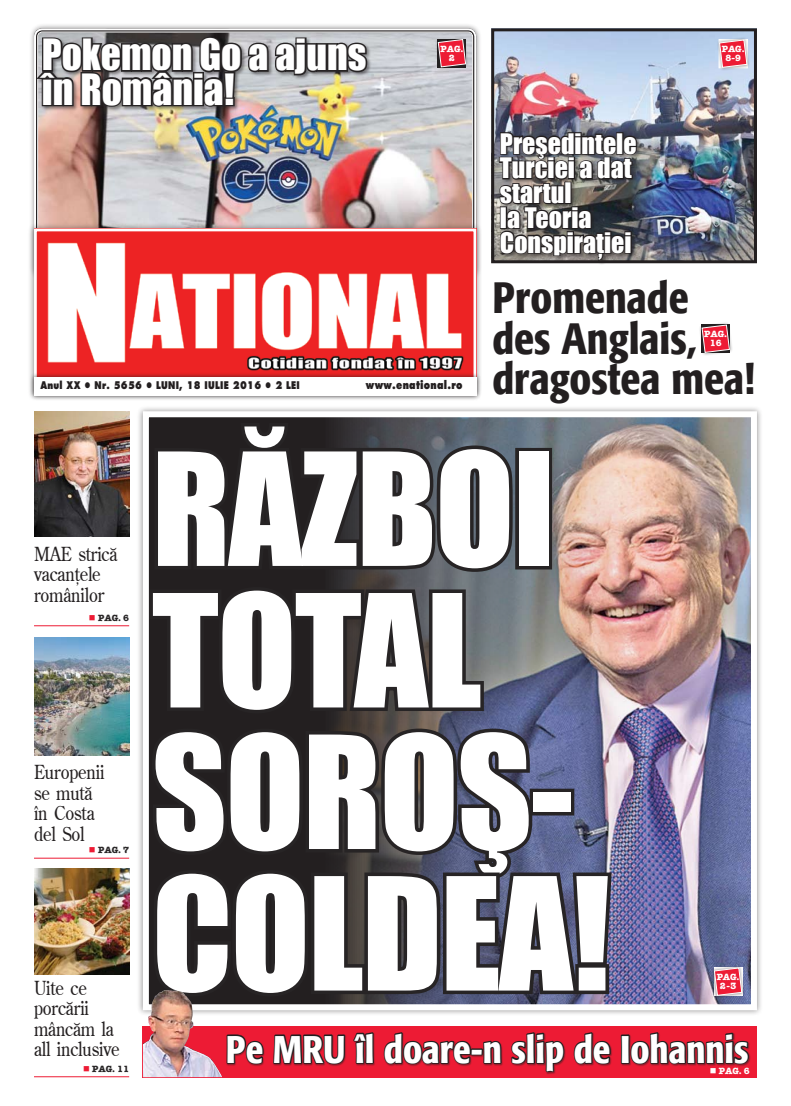
<style>
.page{position:relative;width:791px;height:1106px;background:#fff}
.page>*{position:absolute;margin:0;border:0;box-sizing:border-box;transform-origin:0 0}
.t1{font:144.7px/141.5px "Impact";letter-spacing:-.01em;color:#fff}
.t2{font:500 condensed 43.6px/40.3px "R Formata";color:#231f20}
.t3{font:39.6px/34.5px "Impact";color:#fff}
.t4{font:500 condensed 38.3px "R Formata";color:#fff}
.t5{font:25.9px/24.7px "Impact";color:#fff}
.t6{font:300 19.3px/20.6px "R Century";letter-spacing:-.01em;color:#231f20}
.t7{font:11.2px "Futura Extra Bold Rom";letter-spacing:.03em;color:#231f20;scale:.8 1}
.t8{font:10.3px "Futura Extra Bold Rom";letter-spacing:.03em;color:#231f20;scale:.8 1}
.t9{font:9px/9px "American Type Writer Bold Rom";color:#fff;text-align:center}
.t10{font:9px "American Type Writer Bold Rom";color:#272425}
.s1{color:#ed1b34}
</style>
<div class="page">
<div style="left:137px;top:405px;width:630px;height:615px;background:#231f20;opacity:.5"></div>
<div style="left:28px;top:23px;width:489px;height:293px;background:#231f20;opacity:.5"></div>
<img style="left:34px;top:28px;width:442px;height:194px">
<hr style="left:34px;top:625px;width:95px;height:1px;background:#ed1b34">
<hr style="left:34px;top:857px;width:95px;height:1px;background:#ed1b34">
<hr style="left:34px;top:1076px;width:95px;height:1px;background:#ed1b34">
<div style="left:226px;top:1032px;width:565px;height:59px;background:#231f20;opacity:.5"></div>
<div style="left:35px;top:36px;width:408px;height:149px;background:#231f20;opacity:.5"></div>
<svg style="left:33px;top:31px;width:336px;height:78px;background:#73706d"></svg>
<div style="left:698px;top:321px;width:39px;height:39px;background:#231f20;opacity:.5"></div>
<svg style="left:701px;top:324px;width:29px;height:29px"></svg>
<div style="left:28px;top:222px;width:459px;height:183px;background:#231f20;opacity:.5"></div>
<img style="left:38px;top:233px;width:434px;height:139px">
<div style="left:34px;top:229px;width:442px;height:157px;border:3px solid #fff"></div>
<div style="left:29px;top:372px;width:456px;height:32px;background:#231f20;opacity:.75"></div>
<div style="left:34px;top:377px;width:442px;height:18px;background:#fff"></div>
<img style="left:495px;top:32px;width:258px;height:227px">
<div style="left:491px;top:28px;width:266px;height:235px;border:3px solid #231f20"></div>
<div style="left:716px;top:36px;width:38px;height:39px;background:#231f20;opacity:.5"></div>
<svg style="left:718px;top:39px;width:30px;height:29px"></svg>
<img style="left:34px;top:411px;width:95px;height:125px">
<img style="left:34px;top:637px;width:95px;height:118px">
<img style="left:34px;top:868px;width:95px;height:106px">
<div style="left:435px;top:36px;width:38px;height:38px;background:#231f20;opacity:.5"></div>
<svg style="left:437px;top:38px;width:30px;height:30px"></svg>
<img style="left:688px;top:137px;width:66px;height:124px">
<div style="left:498px;top:131px;width:190px;height:176px;background:#231f20;opacity:.5"></div>
<svg style="left:498px;top:131px;width:140px;height:131px;background:#484647"></svg>
<img style="left:146px;top:411px;width:604px;height:680px">
<img style="left:143px;top:990px;width:79px;height:87px">
<h3 class="t3" style="left:42px;top:36px;width:326px">Pokemon Go a ajuns în România!</h3>
<p class="t9" style="left:440px;top:44px;width:24px">PAG.<br>2</p>
<p class="t8" style="left:40px;top:379px;width:326px">Anul XX ● Nr. 5656 ● lunI, 18 iulie 2016 ● 2 LEI</p>
<p class="t7" style="left:366px;top:378px;width:122px">www.enational.ro</p>
<h3 class="t5" style="left:500px;top:130px;width:138px">Preşedintele<br>Turciei a dat startul<br>la Teoria<br>Conspiraţiei</h3>
<p class="t9" style="left:722px;top:44px;width:24px">PAG.<br>8-9</p>
<h2 class="t2" style="left:492px;top:279px;width:264px">Promenade des Anglais, dragostea mea!</h2>
<p class="t9" style="left:704px;top:329px;width:24px">PAG.<br>16</p>
<p class="t6" style="left:34px;top:543px;width:85px">MAE strică vacanţele românilor</p>
<p class="t10" style="left:89px;top:612px;width:42px"><span class="s1">■</span> PAG. 6</p>
<p class="t6" style="left:34px;top:761px;width:72px">Europenii se mută în Costa del Sol</p>
<p class="t10" style="left:89px;top:844px;width:42px"><span class="s1">■</span> PAG. 7</p>
<p class="t6" style="left:34px;top:977px;width:87px">Uite ce porcării mâncăm la all inclusive</p>
<p class="t10" style="left:83px;top:1063px;width:48px"><span class="s1">■</span> PAG. 11</p>
<h1 class="t1" style="left:152px;top:434px;width:460px">Război<br>Total<br>Soroş-<br>Coldea!</h1>
<p class="t9" style="left:717px;top:972px;width:24px">PAG.<br>2-3</p>
<h3 class="t4" style="left:226px;top:1028px;width:524px">Pe MRU îl doare-n slip de Iohannis</h3>
<p class="t9" style="left:710px;top:1066px;width:42px">■ PAG. 6</p>
</div>
